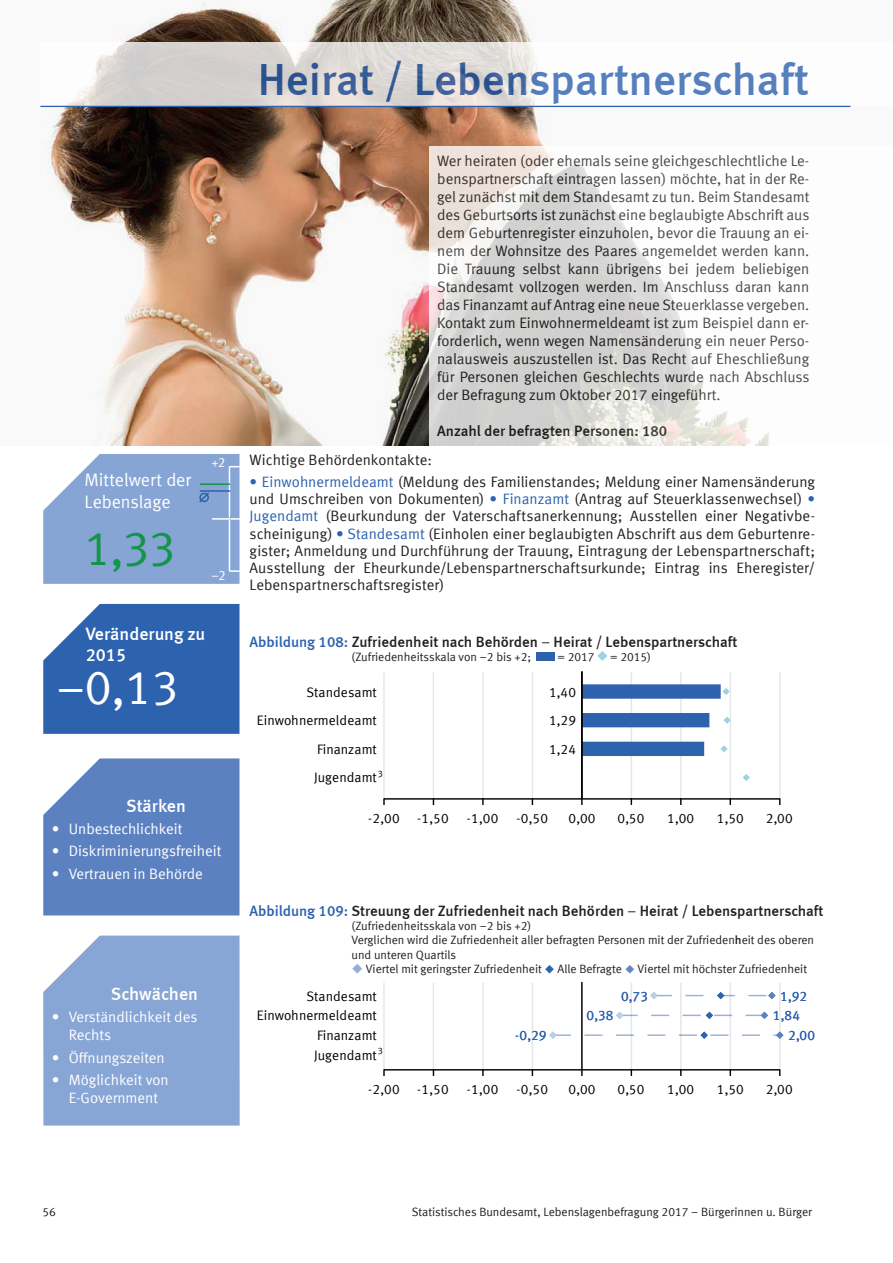
<style>
.page{position:relative;width:893px;height:1263px;background:#fff}
.page>*{position:absolute;margin:0;border:0;box-sizing:border-box;transform-origin:0 0}
.t1{font:48px "Meta Normal LF";color:#fff}
.t2{font:48px "Meta Normal LF";color:#139547}
.t3{font:45px "Meta Medium LF";color:#2d62af}
.t4{font:18px/21.6px "Meta Medium LF";color:#fff}
.t5{font:18px/21.6px "Meta Normal LF";letter-spacing:-.005em;color:#fff}
.t6{font:15px/18px "Meta Normal LF";color:#231f20;text-align:justify}
.t7{font:15px "Meta Medium LF";color:#231f20}
.t8{font:15px/18px "Meta Normal LF";color:#fff}
.t9{font:13.65px "Meta Normal LF";letter-spacing:.01em;color:#000001}
.t10{font:13.65px "Meta Normal LF";letter-spacing:.02em;color:#2d62af}
.t11{font:13.5px "Meta Normal LF";color:#fff}
.t12{font:12px/14.4px "Meta Normal LF";color:#231f20}
.t13{font:9.3px "Meta Normal LF";color:#000001}
.s1{color:#2d62af}
.s2{font-family:"Meta Normal LF"}
.s3{font-family:"Meta Medium LF"}
.s4{color:#91add8}
.s5{color:#6487c5}
</style>
<div class="page">
<img style="left:41px;top:0;width:810px;height:445px">
<svg style="left:43px;top:454px;width:197px;height:130px;background:#8eaad6"></svg>
<svg style="left:43px;top:604px;width:196px;height:130px;background:#3a6cb4"></svg>
<svg style="left:43px;top:758px;width:196px;height:157px;background:#6689c5"></svg>
<div style="left:43px;top:935px;width:197px;height:190px;background:#87a5d5"></div>
<div style="left:537px;top:652px;width:18px;height:9px;background:#2d62af"></div>
<svg style="left:597px;top:651px;width:10px;height:10px"></svg>
<svg style="left:432px;top:672px;width:349px;height:133px"></svg>
<hr style="left:383px;top:672px;width:2px;height:126px;background:#e5e6e6">
<hr style="left:433px;top:672px;width:1px;height:126px;background:#e5e6e6">
<hr style="left:482px;top:672px;width:2px;height:126px;background:#e5e6e6">
<hr style="left:532px;top:672px;width:1px;height:126px;background:#e5e6e6">
<hr style="left:631px;top:672px;width:1px;height:126px;background:#e5e6e6">
<hr style="left:680px;top:672px;width:2px;height:126px;background:#e5e6e6">
<hr style="left:730px;top:672px;width:1px;height:126px;background:#e5e6e6">
<hr style="left:779px;top:672px;width:1px;height:126px;background:#e5e6e6">
<div style="left:583px;top:742px;width:121px;height:14px;background:#2d62af"></div>
<div style="left:583px;top:713px;width:126px;height:14px;background:#2d62af"></div>
<svg style="left:743px;top:774px;width:7px;height:7px"></svg>
<svg style="left:720px;top:745px;width:8px;height:7px"></svg>
<svg style="left:723px;top:716px;width:8px;height:8px"></svg>
<svg style="left:583px;top:684px;width:147px;height:15px;background:#4171b6"></svg>
<hr style="left:581px;top:671px;width:2px;height:127px;background:#000001">
<svg style="left:383px;top:798px;width:2px;height:7px"></svg>
<hr style="left:384px;top:798px;width:396px;height:2px;background:#000001">
<svg style="left:385px;top:983px;width:399px;height:93px"></svg>
<hr style="left:383px;top:983px;width:2px;height:86px;background:#e5e6e6">
<hr style="left:433px;top:983px;width:1px;height:86px;background:#e5e6e6">
<hr style="left:482px;top:983px;width:2px;height:86px;background:#e5e6e6">
<hr style="left:532px;top:983px;width:1px;height:86px;background:#e5e6e6">
<hr style="left:631px;top:983px;width:1px;height:86px;background:#e5e6e6">
<hr style="left:680px;top:983px;width:2px;height:86px;background:#e5e6e6">
<hr style="left:730px;top:983px;width:1px;height:86px;background:#e5e6e6">
<hr style="left:779px;top:983px;width:1px;height:86px;background:#e5e6e6">
<hr style="left:581px;top:982px;width:2px;height:87px;background:#000001">
<svg style="left:549px;top:1031px;width:234px;height:8px"></svg>
<svg style="left:616px;top:1012px;width:152px;height:7px"></svg>
<svg style="left:650px;top:992px;width:125px;height:7px"></svg>
<svg style="left:383px;top:1069px;width:2px;height:7px"></svg>
<svg style="left:482px;top:1070px;width:2px;height:6px"></svg>
<svg style="left:581px;top:1070px;width:2px;height:6px"></svg>
<svg style="left:680px;top:1070px;width:2px;height:6px"></svg>
<hr style="left:384px;top:1069px;width:396px;height:1px;background:#000001">
<svg style="left:40px;top:42px;width:811px;height:64px"></svg>
<hr style="left:40px;top:106px;width:810px;height:1px;background:#2d62af">
<svg style="left:429px;top:146px;width:422px;height:300px"></svg>
<h2 class="t3" style="left:258px;top:53px;width:553px">Heirat / Lebenspartnerschaft</h2>
<p class="t5" style="left:85px;top:469px;width:108px">Mittelwert der<br>Lebenslage</p>
<h1 class="t2" style="left:85px;top:521px;width:93px">1,33</h1>
<p class="t11" style="left:212px;top:454px;width:15px">+2</p>
<p class="t11" style="left:211px;top:568px;width:16px">–2</p>
<p class="t4" style="left:86px;top:622px;width:121px">Veränderung zu<br>2015</p>
<h1 class="t1" style="left:57px;top:660px;width:124px">–0,13</h1>
<p class="t4" style="left:126px;top:795px;width:61px">Stärken</p>
<p class="t8" style="left:52px;top:820px;width:132px">• Unbestechlichkeit</p>
<p class="t8" style="left:52px;top:842px;width:171px">• Diskriminierungsfreiheit</p>
<p class="t8" style="left:52px;top:864px;width:153px">• Vertrauen in Behörde</p>
<p class="t4" style="left:111px;top:983px;width:89px">Schwächen</p>
<p class="t8" style="left:69px;top:1008px;width:130px;text-indent:-17px">• Verständlichkeit des<br>Rechts</p>
<p class="t8" style="left:52px;top:1048px;width:115px">• Öffnungszeiten</p>
<p class="t8" style="left:52px;top:1070px;width:118px;text-align:center">• Möglichkeit von<br>E-Government</p>
<p class="t6" style="left:437px;top:151px;width:374px">Wer heiraten (oder ehemals seine gleichgeschlechtliche Le&shy;benspartnerschaft eintragen lassen) möchte, hat in der Re&shy;gel zunächst mit dem Standesamt zu tun. Beim Standesamt des Geburtsorts ist zunächst eine beglaubigte Abschrift aus dem Geburtenregister einzuholen, bevor die Trauung an ei&shy;nem der Wohnsitze des Paares angemeldet werden kann.<br>Die Trauung selbst kann übrigens bei jedem beliebigen Standesamt vollzogen werden. Im Anschluss daran kann das Finanzamt auf Antrag eine neue Steuerklasse vergeben.<br>Kontakt zum Einwohnermeldeamt ist zum Beispiel dann er&shy;forderlich, wenn wegen Namensänderung ein neuer Perso&shy;nalausweis auszustellen ist. Das Recht auf Eheschließung für Personen gleichen Geschlechts wurde nach Abschluss der Befragung zum Oktober 2017 eingeführt.</p>
<p class="t7" style="left:437px;top:422px;width:232px">Anzahl der befragten Personen: 180</p>
<p class="t6" style="left:249px;top:451px;width:184px">Wichtige Behördenkontakte:</p>
<p class="t6" style="left:249px;top:473px;width:567px;line-height:17.2px"><span class="s1">• Einwohnermeldeamt</span> (Meldung des Familienstandes; Meldung einer Namensänderung und Umschreiben von Dokumenten) <span class="s1">• Finanzamt</span> (Antrag auf Steuerklassenwechsel) <span class="s1">• Jugendamt</span> (Beurkundung der Vaterschaftsanerkennung; Ausstellen einer Negativbe&shy;scheinigung) <span class="s1">• Standesamt</span> (Einholen einer beglaubigten Abschrift aus dem Geburtenre&shy;gister; Anmeldung und Durchführung der Trauung, Eintragung der Lebenspartnerschaft; Ausstellung der Eheurkunde/Lebenspartnerschaftsurkunde; Eintrag ins Eheregister/ Lebenspartnerschaftsregister)</p>
<p class="t7" style="left:249px;top:633px;width:489px"><span class="s1">Abbildung 108:</span> Zufriedenheit nach Behörden <span class="s2">−</span> Heirat / Lebenspartnerschaft</p>
<p class="t12" style="left:352px;top:649px;width:181px">(Zufriedenheitsskala von −2 bis +2;</p>
<p class="t12" style="left:557px;top:649px;width:39px">= 2017</p>
<p class="t12" style="left:610px;top:649px;width:42px">= 2015)</p>
<p class="t9" style="left:306px;top:684px;width:72px">Standesamt</p>
<p class="t9" style="left:257px;top:713px;width:122px">Einwohnermeldeamt</p>
<p class="t9" style="left:317px;top:742px;width:61px">Finanzamt</p>
<p class="t13" style="left:378px;top:768px;width:7px">3</p>
<p class="t9" style="left:314px;top:770px;width:64px">Jugendamt</p>
<p class="t9" style="left:549px;top:684px;width:29px">1,40</p>
<p class="t9" style="left:549px;top:713px;width:29px">1,29</p>
<p class="t9" style="left:549px;top:742px;width:29px">1,24</p>
<p class="t9" style="left:368px;top:810px;width:33px">-2,00</p>
<p class="t9" style="left:417px;top:810px;width:33px">-1,50</p>
<p class="t9" style="left:467px;top:810px;width:33px">-1,00</p>
<p class="t9" style="left:517px;top:810px;width:33px">-0,50</p>
<p class="t9" style="left:568px;top:810px;width:29px">0,00</p>
<p class="t9" style="left:617px;top:810px;width:29px">0,50</p>
<p class="t9" style="left:667px;top:810px;width:29px">1,00</p>
<p class="t9" style="left:717px;top:810px;width:29px">1,50</p>
<p class="t9" style="left:766px;top:810px;width:29px">2,00</p>
<p class="t7" style="left:249px;top:902px;width:575px"><span class="s1">Abbildung 109:</span> Streuung der Zufriedenheit nach Behörden <span class="s2">−</span> Heirat / Lebenspartnerschaft</p>
<p class="t12" style="left:352px;top:918px;width:464px">(Zufriedenheitsskala von −2 bis +2)<br>Verglichen wird die Zufriedenheit aller befragten Personen mit der Zufrieden<span class="s3">h</span>eit des oberen und unteren Quartils</p>
<p class="t12" style="left:352px;top:962px;width:457px"><span class="s4">◆</span> Viertel mit geringster Zufriedenheit <span class="s1">◆</span> Alle Befragte <span class="s5">◆</span> Viertel mit höchster Zufriedenheit</p>
<p class="t9" style="left:306px;top:988px;width:72px">Standesamt</p>
<p class="t9" style="left:257px;top:1007px;width:122px">Einwohnermeldeamt</p>
<p class="t9" style="left:317px;top:1028px;width:61px">Finanzamt</p>
<p class="t13" style="left:378px;top:1045px;width:7px">3</p>
<p class="t9" style="left:314px;top:1047px;width:64px">Jugendamt</p>
<p class="t10" style="left:515px;top:1028px;width:33px">-0,29</p>
<p class="t10" style="left:586px;top:1007px;width:29px">0,38</p>
<p class="t10" style="left:621px;top:988px;width:29px">0,73</p>
<p class="t10" style="left:780px;top:988px;width:29px">1,92</p>
<p class="t10" style="left:773px;top:1007px;width:29px">1,84</p>
<p class="t10" style="left:788px;top:1028px;width:29px">2,00</p>
<p class="t9" style="left:368px;top:1081px;width:33px">-2,00</p>
<p class="t9" style="left:417px;top:1081px;width:33px">-1,50</p>
<p class="t9" style="left:467px;top:1081px;width:33px">-1,00</p>
<p class="t9" style="left:517px;top:1081px;width:33px">-0,50</p>
<p class="t9" style="left:568px;top:1081px;width:29px">0,00</p>
<p class="t9" style="left:617px;top:1081px;width:29px">0,50</p>
<p class="t9" style="left:667px;top:1081px;width:29px">1,00</p>
<p class="t9" style="left:717px;top:1081px;width:29px">1,50</p>
<p class="t9" style="left:766px;top:1081px;width:29px">2,00</p>
<p class="t12" style="left:43px;top:1205px;width:15px">56</p>
<p class="t12" style="left:412px;top:1205px;width:402px">Statistisches Bundesamt, Lebenslagenbefragung 2017 – Bürgerinnen u. Bürger</p>
</div>
